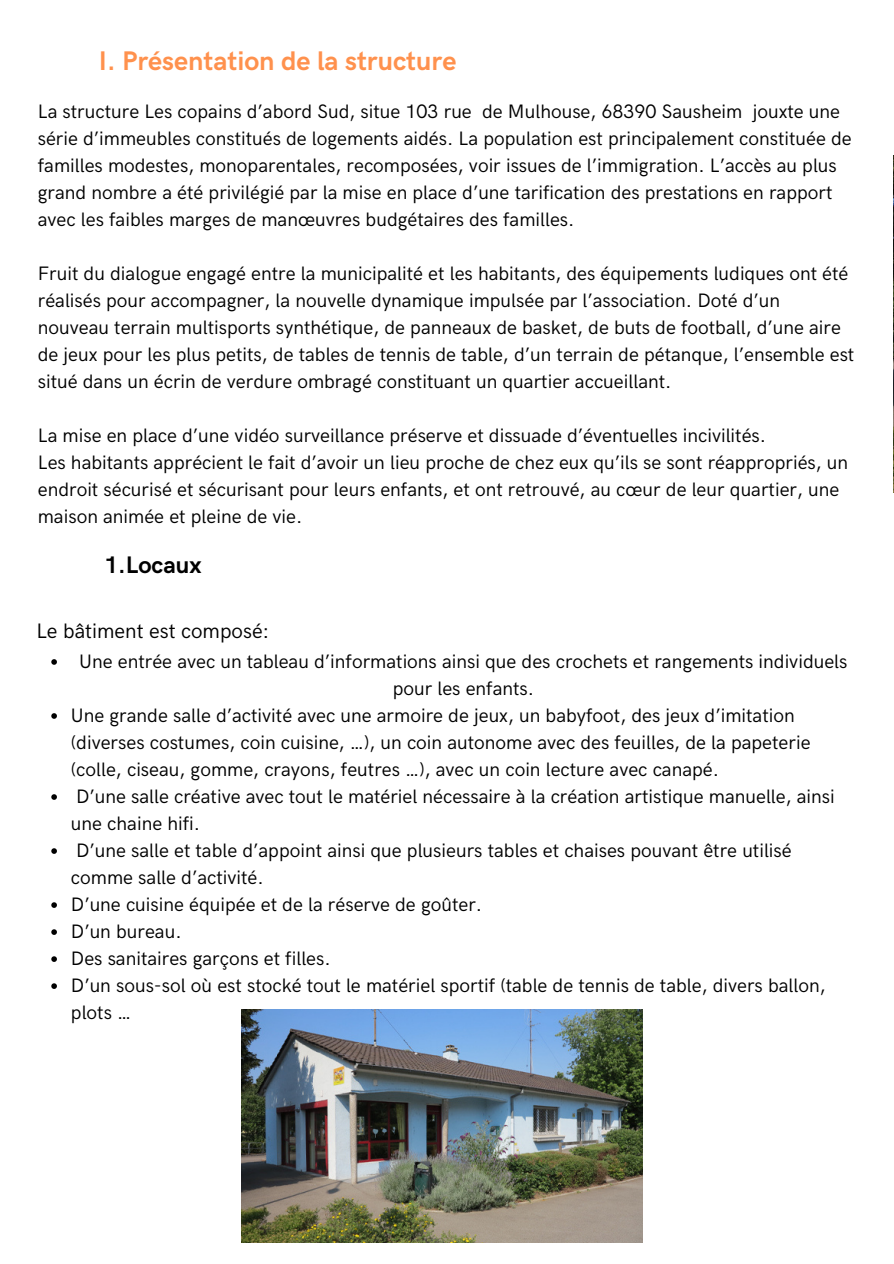
<style>
.page{position:relative;width:894px;height:1264px;background:#fff}
.page>*{position:absolute;margin:0;border:0;box-sizing:border-box;transform-origin:0 0}
.t1{font:700 27px "HK Grotesk";color:#ff914d}
.t2{font:700 24px "HK Grotesk";color:#000}
.t3{font:21px "HK Grotesk";color:#000}
.t4{font:19.5px/27px "HK Grotesk";color:#000}
</style>
<div class="page">
<svg style="left:51px;top:659px;width:6px;height:5px"></svg>
<svg style="left:51px;top:713px;width:6px;height:5px"></svg>
<svg style="left:51px;top:794px;width:6px;height:5px"></svg>
<svg style="left:51px;top:848px;width:6px;height:5px"></svg>
<svg style="left:51px;top:902px;width:6px;height:5px"></svg>
<svg style="left:51px;top:929px;width:6px;height:5px"></svg>
<svg style="left:51px;top:956px;width:6px;height:5px"></svg>
<svg style="left:51px;top:983px;width:6px;height:5px"></svg>
<img style="left:241px;top:1009px;width:401px;height:233px">
<img style="left:893px;top:155px;width:1px;height:337px">
<h2 class="t1" style="left:99px;top:46px;width:359px">I. Présentation de la structure</h2>
<h1 class="t4" style="left:38px;top:98px;width:815px">La structure Les copains d’abord Sud, situe 103 rue de Mulhouse, 68390 Sausheim jouxte une série d’immeubles constitués de logements aidés. La population est principalement constituée de familles modestes, monoparentales, recomposées, voir issues de l’immigration. L’accès au plus grand nombre a été privilégié par la mise en place d’une tarification des prestations en rapport avec les faibles marges de manœuvres budgétaires des familles.</h1>
<p class="t4" style="left:38px;top:260px;width:817px">Fruit du dialogue engagé entre la municipalité et les habitants, des équipements ludiques ont été réalisés pour accompagner, la nouvelle dynamique impulsée par l’association. Doté d’un nouveau terrain multisports synthétique, de panneaux de basket, de buts de football, d’une aire de jeux pour les plus petits, de tables de tennis de table, d’un terrain de pétanque, l’ensemble est situé dans un écrin de verdure ombragé constituant un quartier accueillant.</p>
<p class="t4" style="left:38px;top:422px;width:729px">La mise en place d’une vidéo surveillance préserve et dissuade d’éventuelles incivilités.</p>
<p class="t4" style="left:38px;top:449px;width:811px">Les habitants apprécient le fait d’avoir un lieu proche de chez eux qu’ils se sont réappropriés, un endroit sécurisé et sécurisant pour leurs enfants, et ont retrouvé, au cœur de leur quartier, une maison animée et pleine de vie.</p>
<p class="t2" style="left:104px;top:551px;width:99px">1.Locaux</p>
<p class="t3" style="left:36px;top:619px;width:235px">Le bâtiment est composé:</p>
<p class="t4" style="left:79px;top:648px;width:769px;text-align:center">Une entrée avec un tableau d’informations ainsi que des crochets et rangements individuels pour les enfants.</p>
<p class="t4" style="left:71px;top:702px;width:741px">Une grande salle d’activité avec une armoire de jeux, un babyfoot, des jeux d’imitation (diverses costumes, coin cuisine, …), un coin autonome avec des feuilles, de la papeterie (colle, ciseau, gomme, crayons, feutres …), avec un coin lecture avec canapé.</p>
<p class="t4" style="left:71px;top:783px;width:765px">D’une salle créative avec tout le matériel nécessaire à la création artistique manuelle, ainsi une chaine hifi.</p>
<p class="t4" style="left:71px;top:837px;width:722px">D’une salle et table d’appoint ainsi que plusieurs tables et chaises pouvant être utilisé comme salle d’activité.</p>
<p class="t4" style="left:71px;top:891px;width:412px">D’une cuisine équipée et de la réserve de goûter.</p>
<p class="t4" style="left:71px;top:918px;width:112px">D’un bureau.</p>
<p class="t4" style="left:71px;top:945px;width:261px">Des sanitaires garçons et filles.</p>
<p class="t4" style="left:71px;top:972px;width:756px">D’un sous-sol où est stocké tout le matériel sportif (table de tennis de table, divers ballon, plots …</p>
</div>
